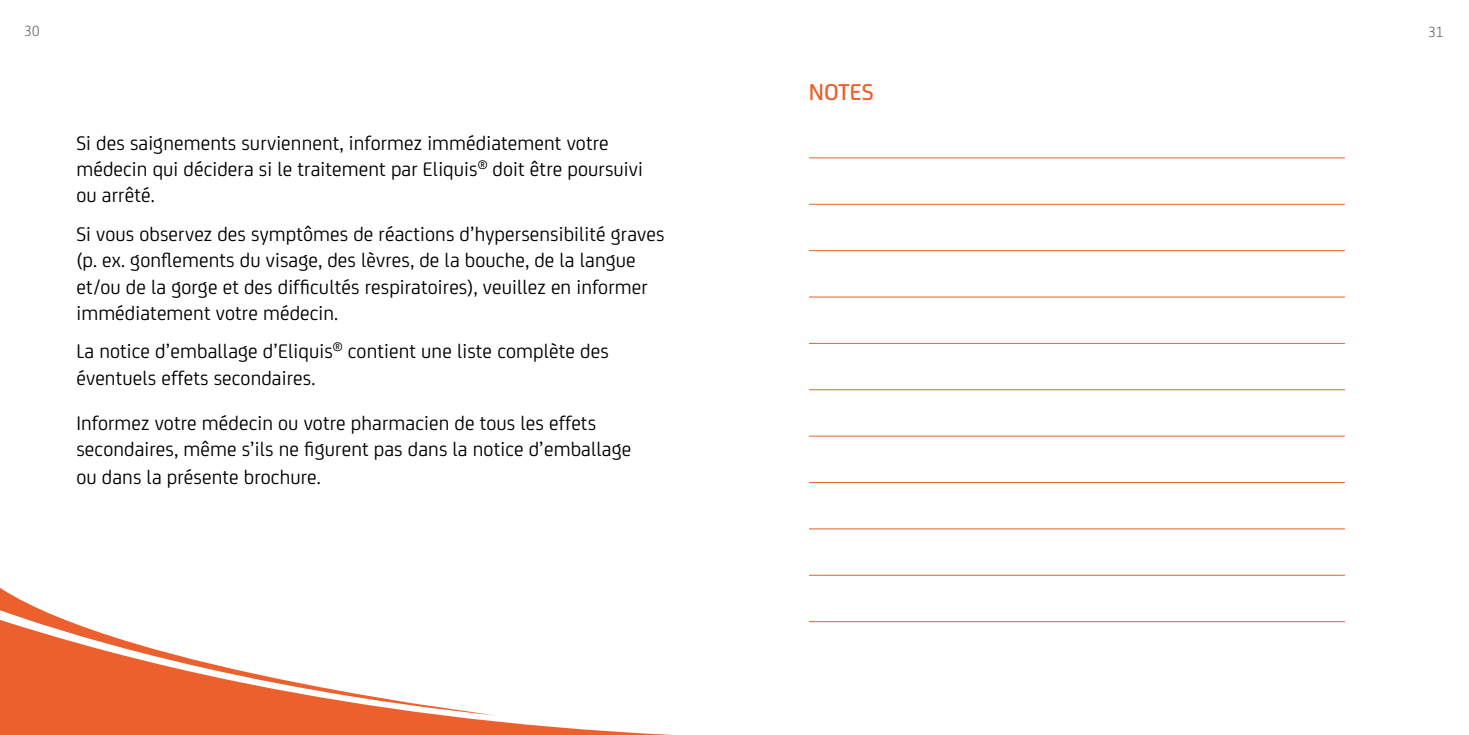
<style>
.page{position:relative;width:1469px;height:735px;background:#fff}
.page>*{position:absolute;margin:0;border:0;box-sizing:border-box;transform-origin:0 0}
.t1{font:500 24.5px "FS Joey";letter-spacing:-.005em;color:#eb602d}
.t2{font:21px/26.2px "FS Joey";letter-spacing:.005em;color:#000}
.t3{font:300 15.75px "FS Joey";color:#4a4a49}
</style>
<div class="page">
<hr style="left:809px;top:157px;width:535px;height:1px;background:#eb602d">
<hr style="left:809px;top:435px;width:535px;height:1px;background:#eb602d">
<hr style="left:809px;top:204px;width:535px;height:1px;background:#eb602d">
<hr style="left:809px;top:482px;width:535px;height:1px;background:#eb602d">
<hr style="left:809px;top:250px;width:535px;height:1px;background:#eb602d">
<hr style="left:809px;top:528px;width:535px;height:1px;background:#eb602d">
<hr style="left:809px;top:296px;width:535px;height:1px;background:#eb602d">
<hr style="left:809px;top:574px;width:535px;height:1px;background:#eb602d">
<hr style="left:809px;top:343px;width:535px;height:1px;background:#eb602d">
<hr style="left:809px;top:621px;width:535px;height:1px;background:#eb602d">
<hr style="left:809px;top:389px;width:535px;height:1px;background:#eb602d">
<svg style="left:0;top:715px;width:653px;height:19px"></svg>
<svg style="left:0;top:588px;width:492px;height:127px"></svg>
<p class="t3" style="left:24px;top:19px;width:18px">30</p>
<p class="t3" style="left:1427px;top:20px;width:18px">31</p>
<p class="t2" style="left:76px;top:128px;width:568px">Si des saignements surviennent, informez immédiatement votre médecin qui décidera si le traitement par Eliquis<sup>®</sup> doit être poursuivi ou arrêté.</p>
<p class="t2" style="left:76px;top:219px;width:589px">Si vous observez des symptômes de réactions d’hypersensibilité graves (p. ex. gonflements du visage, des lèvres, de la bouche, de la langue et/ou de la gorge et des difficultés respiratoires), veuillez en informer immédiatement votre médecin.</p>
<p class="t2" style="left:76px;top:337px;width:534px">La notice d’emballage d’Eliquis<sup>®</sup> contient une liste complète des éventuels effets secondaires.</p>
<p class="t2" style="left:76px;top:408px;width:556px;line-height:26.8px">Informez votre médecin ou votre pharmacien de tous les effets secondaires, même s’ils ne figurent pas dans la notice d’emballage ou dans la présente brochure.</p>
<p class="t1" style="left:809px;top:74px;width:66px">NOTES</p>
</div>
